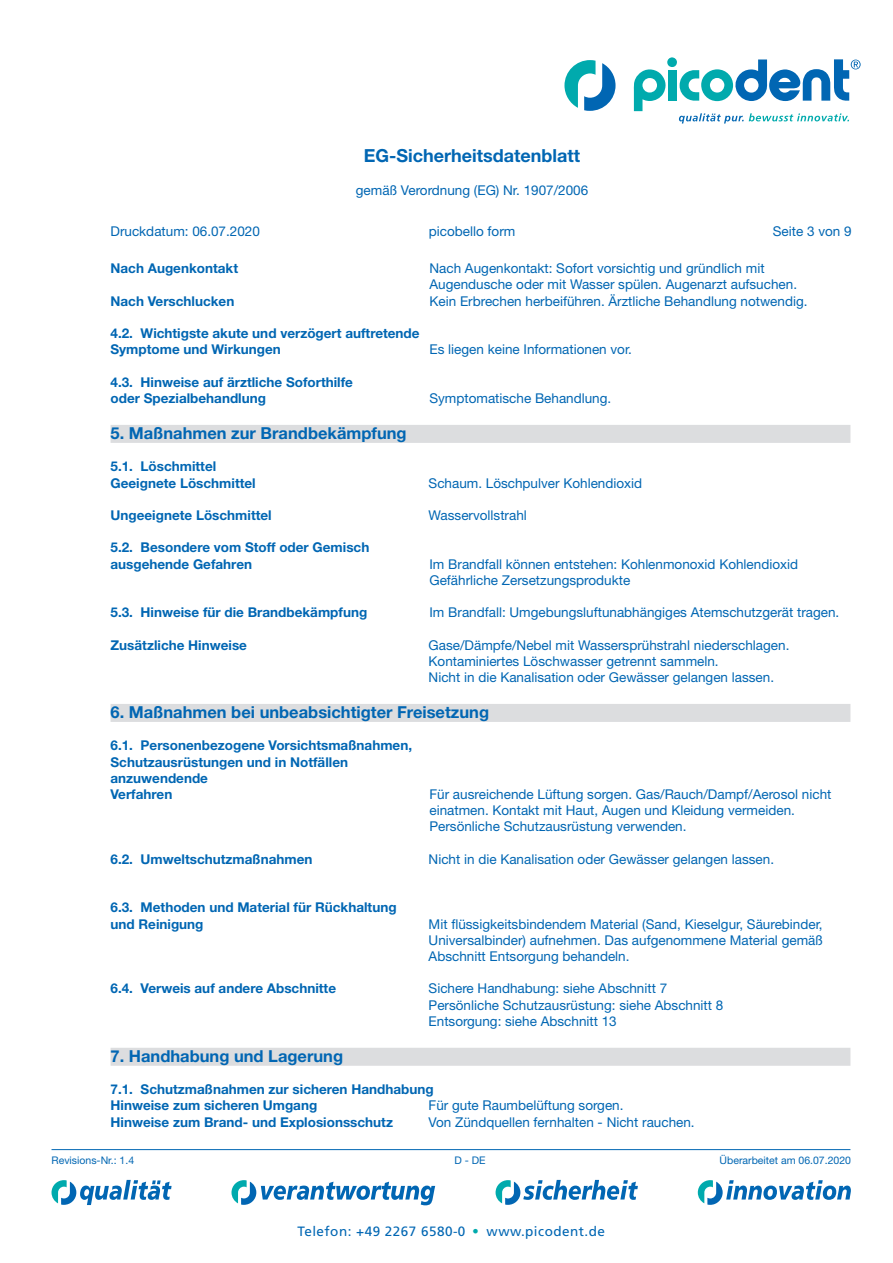
<style>
.page{position:relative;width:893px;height:1263px;background:#fff}
.page>*{position:absolute;margin:0;border:0;box-sizing:border-box;transform-origin:0 0}
.t1{font:39px "Frutiger LT Std";color:#00aaad}
.t2{font:700 18px "Helvetica Neue LT Std";color:#0166b3}
.t3{font:700 16.5px "Helvetica Neue LT Std";color:#0166b3}
.t4{font:13.5px/16.2px "Helvetica Neue LT Std";color:#0166b3}
.t5{font:700 13.5px/16.2px "Helvetica Neue LT Std";color:#0166b3}
.t6{font:13.5px "Frutiger LT Std";letter-spacing:.035em;color:#0166b3}
.t7{font:10.5px "Helvetica Neue LT Std";color:#0166b3}
</style>
<div class="page">
<svg style="left:52px;top:1180px;width:120px;height:25px"></svg>
<svg style="left:496px;top:1180px;width:142px;height:25px"></svg>
<svg style="left:698px;top:1180px;width:153px;height:25px"></svg>
<svg style="left:231px;top:1180px;width:204px;height:25px"></svg>
<svg style="left:634px;top:69px;width:32px;height:42px"></svg>
<div style="left:668px;top:70px;width:9px;height:31px;background:#00aaad"></div>
<div style="left:667px;top:57px;width:10px;height:10px;background:#00aaad;border-radius:50%"></div>
<svg style="left:564px;top:60px;width:51px;height:51px"></svg>
<svg style="left:679px;top:113px;width:170px;height:11px"></svg>
<svg style="left:680px;top:59px;width:181px;height:42px"></svg>
<hr style="left:52px;top:1149px;width:798px;height:1px;background:#0166b3">
<div style="left:111px;top:425px;width:739px;height:18px;background:#dcdddf"></div>
<div style="left:111px;top:704px;width:739px;height:18px;background:#dcdddf"></div>
<div style="left:111px;top:1048px;width:739px;height:18px;background:#dcdddf"></div>
<h2 class="t2" style="left:364px;top:144px;width:218px">EG-Sicherheitsdatenblatt</h2>
<p class="t4" style="left:356px;top:182px;width:234px">gemäß Verordnung (EG) Nr. 1907/2006</p>
<p class="t4" style="left:111px;top:223px;width:151px">Druckdatum: 06.07.2020</p>
<p class="t4" style="left:429px;top:223px;width:88px">picobello form</p>
<p class="t4" style="left:773px;top:223px;width:80px">Seite 3 von 9</p>
<p class="t5" style="left:111px;top:260px;width:129px">Nach Augenkontakt</p>
<p class="t4" style="left:429px;top:260px;width:369px">Nach Augenkontakt: Sofort vorsichtig und gründlich mit<br>Augendusche oder mit Wasser spülen. Augenarzt aufsuchen.</p>
<p class="t5" style="left:111px;top:292px;width:125px">Nach Verschlucken</p>
<p class="t4" style="left:429px;top:293px;width:380px">Kein Erbrechen herbeiführen. Ärztliche Behandlung notwendig.</p>
<p class="t5" style="left:111px;top:325px;width:311px">4.2. Wichtigste akute und verzögert auftretende<br>Symptome und Wirkungen</p>
<p class="t4" style="left:429px;top:341px;width:204px">Es liegen keine Informationen vor.</p>
<p class="t5" style="left:111px;top:373px;width:244px">4.3. Hinweise auf ärztliche Soforthilfe oder Spezialbehandlung</p>
<p class="t3" style="left:111px;top:423px;width:298px">5. Maßnahmen zur Brandbekämpfung</p>
<p class="t5" style="left:111px;top:458px;width:147px">5.1. Löschmittel<br>Geeignete Löschmittel</p>
<p class="t4" style="left:429px;top:390px;width:183px">Symptomatische Behandlung.</p>
<p class="t4" style="left:429px;top:474px;width:215px">Schaum. Löschpulver Kohlendioxid</p>
<p class="t5" style="left:111px;top:507px;width:163px">Ungeeignete Löschmittel</p>
<p class="t4" style="left:429px;top:507px;width:100px">Wasservollstrahl</p>
<p class="t5" style="left:111px;top:539px;width:260px">5.2. Besondere vom Stoff oder Gemisch ausgehende Gefahren</p>
<p class="t4" style="left:429px;top:555px;width:370px">Im Brandfall können entstehen: Kohlenmonoxid Kohlendioxid<br>Gefährliche Zersetzungsprodukte</p>
<p class="t5" style="left:111px;top:604px;width:258px">5.3. Hinweise für die Brandbekämpfung</p>
<p class="t4" style="left:429px;top:604px;width:411px">Im Brandfall: Umgebungsluftunabhängiges Atemschutzgerät tragen.</p>
<p class="t5" style="left:111px;top:636px;width:138px">Zusätzliche Hinweise</p>
<p class="t4" style="left:429px;top:636px;width:362px">Gase/Dämpfe/Nebel mit Wassersprühstrahl niederschlagen.<br>Kontaminiertes Löschwasser getrennt sammeln.<br>Nicht in die Kanalisation oder Gewässer gelangen lassen.</p>
<p class="t3" style="left:111px;top:702px;width:380px">6. Maßnahmen bei unbeabsichtigter Freisetzung</p>
<p class="t5" style="left:111px;top:737px;width:303px">6.1. Personenbezogene Vorsichtsmaßnahmen,<br>Schutzausrüstungen und in Notfällen anzuwendende<br>Verfahren</p>
<p class="t4" style="left:429px;top:786px;width:403px">Für ausreichende Lüftung sorgen. Gas/Rauch/Dampf/Aerosol nicht einatmen. Kontakt mit Haut, Augen und Kleidung vermeiden.<br>Persönliche Schutzausrüstung verwenden.</p>
<p class="t5" style="left:111px;top:850px;width:203px">6.2. Umweltschutzmaßnahmen</p>
<p class="t4" style="left:429px;top:851px;width:347px">Nicht in die Kanalisation oder Gewässer gelangen lassen.</p>
<p class="t5" style="left:111px;top:899px;width:288px">6.3. Methoden und Material für Rückhaltung und Reinigung</p>
<p class="t4" style="left:429px;top:915px;width:396px;text-align:justify">Mit flüssigkeitsbindendem Material (Sand, Kieselgur, Säurebinder, Universalbinder) aufnehmen. Das aufgenommene Material gemäß Abschnitt Entsorgung behandeln.</p>
<p class="t5" style="left:111px;top:980px;width:227px">6.4. Verweis auf andere Abschnitte</p>
<p class="t4" style="left:429px;top:980px;width:296px">Sichere Handhabung: siehe Abschnitt 7<br>Persönliche Schutzausrüstung: siehe Abschnitt 8<br>Entsorgung: siehe Abschnitt 13</p>
<p class="t3" style="left:111px;top:1046px;width:234px">7. Handhabung und Lagerung</p>
<p class="t5" style="left:111px;top:1081px;width:325px">7.1. Schutzmaßnahmen zur sicheren Handhabung<br>Hinweise zum sicheren Umgang</p>
<p class="t4" style="left:429px;top:1097px;width:196px">Für gute Raumbelüftung sorgen.</p>
<p class="t5" style="left:111px;top:1113px;width:284px">Hinweise zum Brand- und Explosionsschutz</p>
<p class="t4" style="left:429px;top:1113px;width:268px">Von Zündquellen fernhalten - Nicht rauchen.</p>
<p class="t7" style="left:52px;top:1154px;width:84px">Revisions-Nr.: 1.4</p>
<p class="t7" style="left:454px;top:1154px;width:33px">D - DE</p>
<p class="t7" style="left:720px;top:1154px;width:133px">Überarbeitet am 06.07.2020</p>
<p class="t6" style="left:297px;top:1223px;width:170px">Telefon: +49 2267 6580-0</p>
<h1 class="t1" style="left:470px;top:1206px;width:12px">·</h1>
<p class="t6" style="left:487px;top:1223px;width:120px">www.picodent.de</p>
</div>
